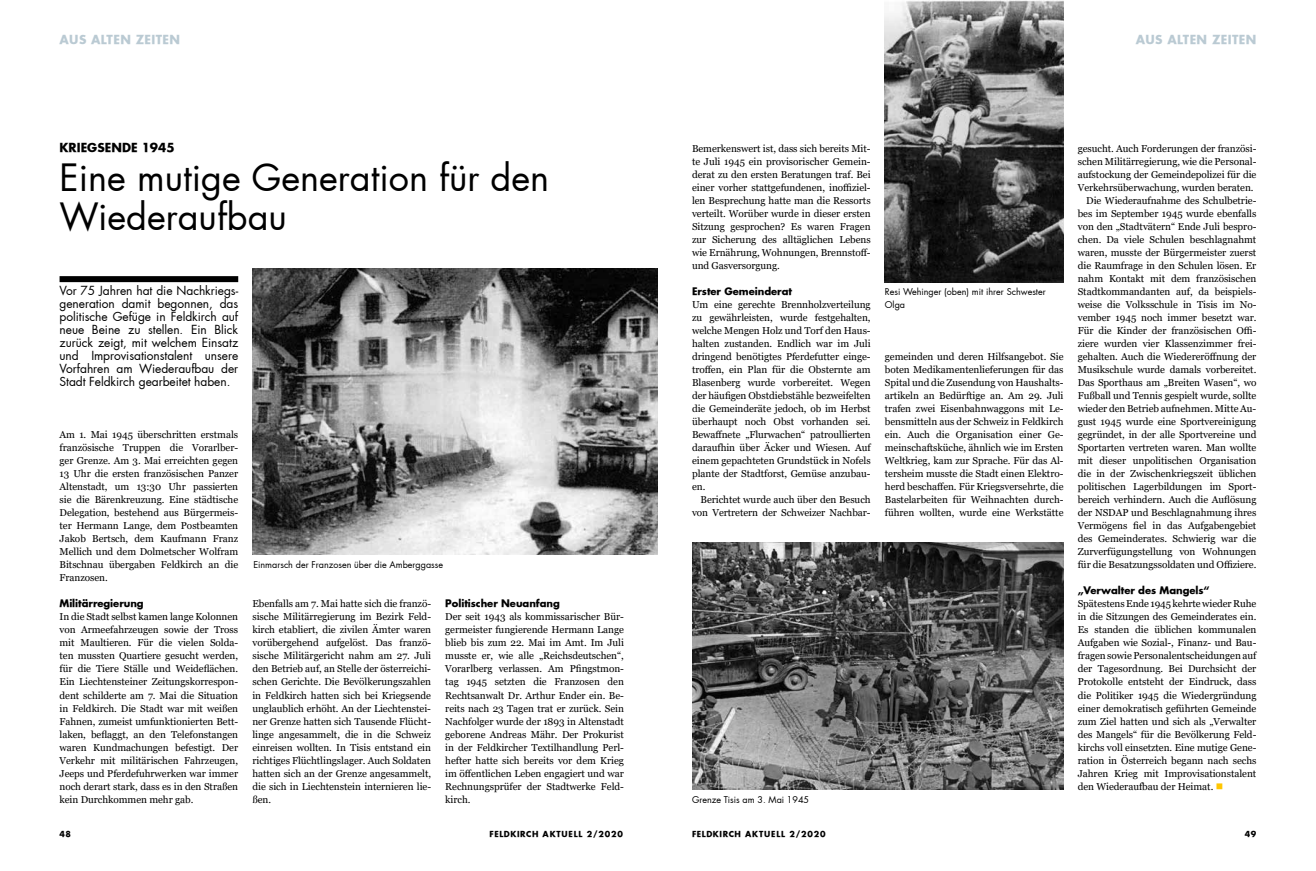
<style>
.page{position:relative;width:1316px;height:871px;background:#fff}
.page>*{position:absolute;margin:0;border:0;box-sizing:border-box;transform-origin:0 0}
.t1{font:36px/39px "Futura";color:#000}
.t2{font:12px/13px "Futura";letter-spacing:-.005em;color:#000;text-align:justify}
.t3{font:700 12px "Futura";letter-spacing:.03em;color:#bacad3}
.t4{font:700 12px "Futura";color:#000}
.t5{font:10px/13px "Georgia";letter-spacing:-.005em;color:#000;text-align:justify}
.t6{font:700 10px "Futura";letter-spacing:-.005em;color:#000}
.t7{font:9px/13px "Futura";color:#000}
.t8{font:700 8px "Futura";letter-spacing:.085em;color:#000}
.s1{color:#ffc600}
</style>
<div class="page">
<div style="left:60px;top:276px;width:178px;height:6px;background:#000"></div>
<img style="left:252px;top:268px;width:406px;height:286px">
<img style="left:884px;top:1px;width:179px;height:281px">
<img style="left:692px;top:542px;width:371px;height:247px">
<p class="t3" style="left:60px;top:31px;width:122px">AUS ALTEN ZEITEN</p>
<p class="t3" style="left:1135px;top:31px;width:122px">AUS ALTEN ZEITEN</p>
<p class="t4" style="left:60px;top:139px;width:117px">KRIEGSENDE 1945</p>
<h1 class="t1" style="left:60px;top:159px;width:491px">Eine mutige Generation für den<br>Wiederaufbau</h1>
<p class="t2" style="left:60px;top:284px;width:180px">Vor 75 Jahren hat die Nachkriegs&shy;generation damit begonnen, das politische Gefüge in Feldkirch auf neue Beine zu stellen. Ein Blick zurück zeigt, mit welchem Einsatz und Improvisationstalent unsere Vorfahren am Wiederaufbau der Stadt Feldkirch gearbeitet haben.</p>
<p class="t5" style="left:60px;top:428px;width:180px">Am 1. Mai 1945 überschritten erstmals französische Truppen die Vorarlber&shy;ger Grenze. Am 3. Mai erreichten gegen 13 Uhr die ersten französischen Panzer Altenstadt, um 13:30 Uhr passierten sie die Bärenkreuzung. Eine städtische Delegation, bestehend aus Bürgermeis&shy;ter Hermann Lange, dem Postbeamten Jakob Bertsch, dem Kaufmann Franz Mellich und dem Dolmetscher Wolfram Bitschnau übergaben Feldkirch an die Franzosen.</p>
<p class="t6" style="left:60px;top:596px;width:86px">Militärregierung</p>
<p class="t5" style="left:60px;top:610px;width:180px">In die Stadt selbst kamen lange Kolonnen von Armeefahrzeugen sowie der Tross mit Maultieren. Für die vielen Solda&shy;ten mussten Quartiere gesucht werden, für die Tiere Ställe und Weideflächen.<br>Ein Liechtensteiner Zeitungskorrespon&shy;dent schilderte am 7. Mai die Situation in Feldkirch. Die Stadt war mit weißen Fahnen, zumeist umfunktionierten Bett&shy;laken, beflaggt, an den Telefonstangen waren Kundmachungen befestigt. Der Verkehr mit militärischen Fahrzeugen, Jeeps und Pferdefuhrwerken war immer noch derart stark, dass es in den Straßen kein Durchkommen mehr gab.</p>
<p class="t7" style="left:253px;top:558px;width:191px">Einmarsch der Franzosen über die Amberggasse</p>
<p class="t5" style="left:252px;top:597px;width:180px">Ebenfalls am 7. Mai hatte sich die franzö&shy;sische Militärregierung im Bezirk Feld&shy;kirch etabliert, die zivilen Ämter waren vorübergehend aufgelöst. Das franzö&shy;sische Militärgericht nahm am 27. Juli den Betrieb auf, an Stelle der österreichi&shy;schen Gerichte. Die Bevölkerungszahlen in Feldkirch hatten sich bei Kriegsende unglaublich erhöht. An der Liechtenstei&shy;ner Grenze hatten sich Tausende Flücht&shy;linge angesammelt, die in die Schweiz einreisen wollten. In Tisis entstand ein richtiges Flüchtlingslager. Auch Soldaten hatten sich an der Grenze angesammelt, die sich in Liechtenstein internieren lie&shy;ßen.</p>
<p class="t6" style="left:445px;top:596px;width:116px">Politischer Neuanfang</p>
<p class="t5" style="left:445px;top:610px;width:180px">Der seit 1943 als kommissarischer Bür&shy;germeister fungierende Hermann Lange blieb bis zum 22. Mai im Amt. Im Juli musste er, wie alle „Reichsdeutschen“, Vorarlberg verlassen. Am Pfingstmon&shy;tag 1945 setzten die Franzosen den Rechtsanwalt Dr. Arthur Ender ein. Be&shy;reits nach 23 Tagen trat er zurück. Sein Nachfolger wurde der 1893 in Altenstadt geborene Andreas Mähr. Der Prokurist in der Feldkircher Textilhandlung Perl&shy;hefter hatte sich bereits vor dem Krieg im öffentlichen Leben engagiert und war Rechnungsprüfer der Stadtwerke Feld&shy;kirch.</p>
<p class="t5" style="left:692px;top:142px;width:180px">Bemerkenswert ist, dass sich bereits Mit&shy;te Juli 1945 ein provisorischer Gemein&shy;derat zu den ersten Beratungen traf. Bei einer vorher stattgefundenen, inoffiziel&shy;len Besprechung hatte man die Ressorts verteilt. Worüber wurde in dieser ersten Sitzung gesprochen? Es waren Fragen zur Sicherung des alltäglichen Lebens wie Ernährung, Wohnungen, Brennstoff&shy;und Gasversorgung.</p>
<p class="t6" style="left:692px;top:284px;width:101px">Erster Gemeinderat</p>
<p class="t5" style="left:692px;top:298px;width:180px">Um eine gerechte Brennholzverteilung zu gewährleisten, wurde festgehalten, welche Mengen Holz und Torf den Haus&shy;halten zustanden. Endlich war im Juli dringend benötigtes Pferdefutter einge&shy;troffen, ein Plan für die Obsternte am Blasenberg wurde vorbereitet. Wegen der häufigen Obstdiebstähle bezweifelten die Gemeinderäte jedoch, ob im Herbst überhaupt noch Obst vorhanden sei.<br>Bewaffnete „Flurwachen“ patroullierten daraufhin über Äcker und Wiesen. Auf einem gepachteten Grundstück in Nofels plante der Stadtforst, Gemüse anzubau&shy;en.</p>
<p class="t5" style="left:692px;top:493px;width:180px;text-align:right">Berichtet wurde auch über den Besuch von Vertretern der Schweizer Nachbar-</p>
<p class="t7" style="left:884px;top:285px;width:162px">Resi Wehinger (oben) mit ihrer Schwester<br>Olga</p>
<p class="t5" style="left:884px;top:350px;width:180px">gemeinden und deren Hilfsangebot. Sie boten Medikamentenlieferungen für das Spital und die Zusendung von Haushalts&shy;artikeln an Bedürftige an. Am 29. Juli trafen zwei Eisenbahnwaggons mit Le&shy;bensmitteln aus der Schweiz in Feldkirch ein. Auch die Organisation einer Ge&shy;meinschaftsküche, ähnlich wie im Ersten Weltkrieg, kam zur Sprache. Für das Al&shy;tersheim musste die Stadt einen Elektro&shy;herd beschaffen. Für Kriegsversehrte, die Bastelarbeiten für Weihnachten durch&shy;führen wollten, wurde eine Werkstätte</p>
<p class="t7" style="left:692px;top:792px;width:119px">Grenze Tisis am 3. Mai 1945</p>
<p class="t5" style="left:1077px;top:142px;width:180px;text-align:right">gesucht. Auch Forderungen der französi&shy;schen Militärregierung, wie die Personal&shy;aufstockung der Gemeindepolizei für die Verkehrsüberwachung, wurden beraten.<br>Die Wiederaufnahme des Schulbetrie&shy;bes im September 1945 wurde ebenfalls von den „Stadtvätern“ Ende Juli bespro&shy;chen. Da viele Schulen beschlagnahmt waren, musste der Bürgermeister zuerst die Raumfrage in den Schulen lösen. Er nahm Kontakt mit dem französischen Stadtkommandanten auf, da beispiels&shy;weise die Volksschule in Tisis im No&shy;vember 1945 noch immer besetzt war.<br>Für die Kinder der französischen Offi&shy;ziere wurden vier Klassenzimmer frei&shy;gehalten. Auch die Wiedereröffnung der Musikschule wurde damals vorbereitet.<br>Das Sporthaus am „Breiten Wasen“, wo Fußball und Tennis gespielt wurde, sollte wieder den Betrieb aufnehmen. Mitte Au&shy;gust 1945 wurde eine Sportvereinigung gegründet, in der alle Sportvereine und Sportarten vertreten waren. Man wollte mit dieser unpolitischen Organisation die in der Zwischenkriegszeit üblichen politischen Lagerbildungen im Sport&shy;bereich verhindern. Auch die Auflösung der NSDAP und Beschlagnahmung ihres Vermögens fiel in das Aufgabengebiet des Gemeinderates. Schwierig war die Zurverfügungstellung von Wohnungen für die Besatzungssoldaten und Offiziere.</p>
<p class="t6" style="left:1077px;top:583px;width:134px">„Verwalter des Mangels“</p>
<p class="t5" style="left:1077px;top:597px;width:180px">Spätestens Ende 1945 kehrte wieder Ruhe in die Sitzungen des Gemeinderates ein.<br>Es standen die üblichen kommunalen Aufgaben wie Sozial-, Finanz- und Bau&shy;fragen sowie Personalentscheidungen auf der Tagesordnung. Bei Durchsicht der Protokolle entsteht der Eindruck, dass die Politiker 1945 die Wiedergründung einer demokratisch geführten Gemeinde zum Ziel hatten und sich als „Verwalter des Mangels“ für die Bevölkerung Feld&shy;kirchs voll einsetzten. Eine mutige Gene&shy;ration in Österreich begann nach sechs Jahren Krieg mit Improvisationstalent den Wiederaufbau der Heimat. <span class="s1">■</span></p>
<p class="t8" style="left:60px;top:828px;width:13px">48</p>
<p class="t8" style="left:489px;top:828px;width:135px">FELDKIRCH AKTUELL 2/2020</p>
<p class="t8" style="left:692px;top:828px;width:135px">FELDKIRCH AKTUELL 2/2020</p>
<p class="t8" style="left:1244px;top:828px;width:13px">49</p>
</div>
